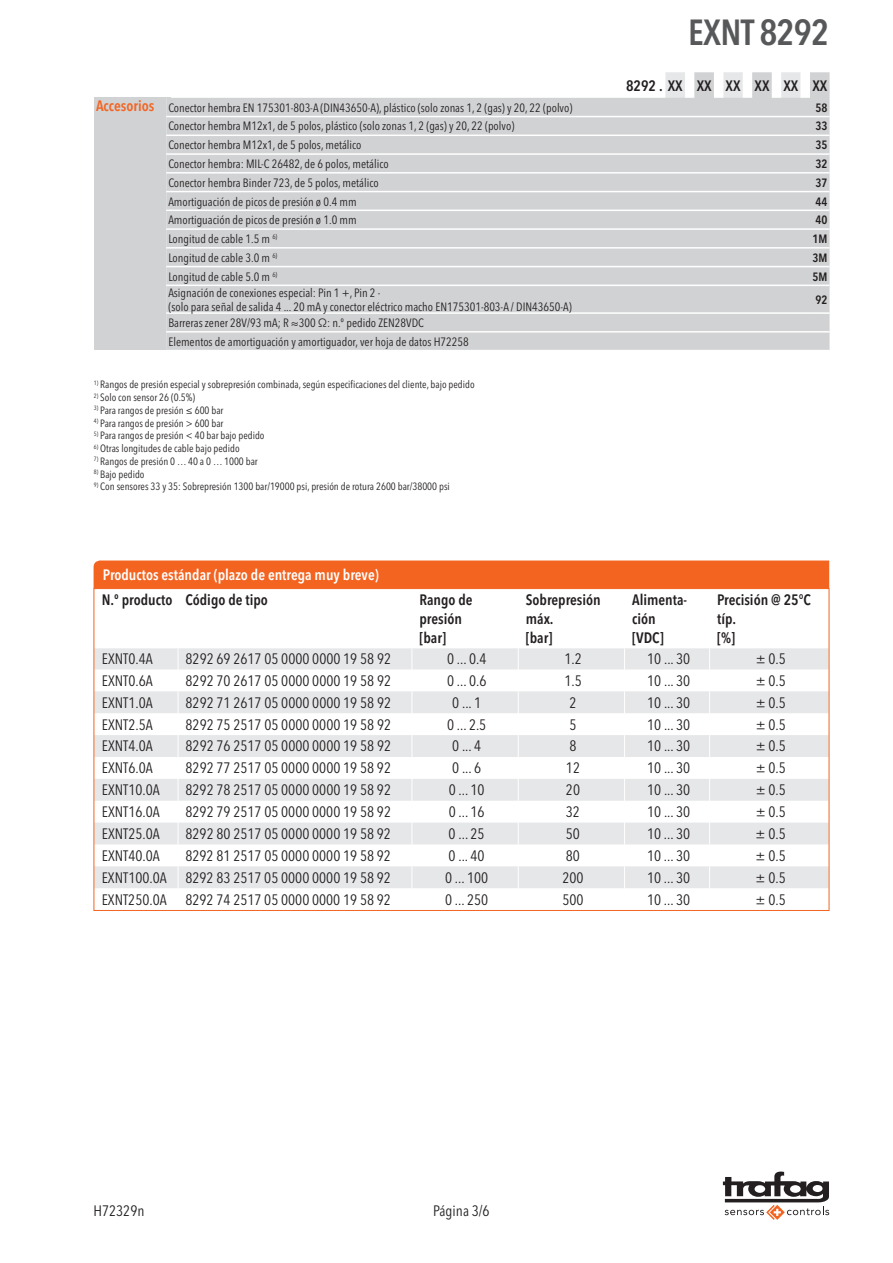
<style>
.page{position:relative;width:893px;height:1263px;background:#fff}
.page>*{position:absolute;margin:0;border:0;box-sizing:border-box;transform-origin:0 0}
.t1{font:600 condensed 36px "Avenir Next LT Pro";letter-spacing:-.02em;color:#57585a}
.t2{font:condensed 15px "Avenir Next LT Pro";color:#231f20}
.t3{font:600 condensed 15px/18.8px "Avenir Next LT Pro";color:#231f20}
.t4{font:600 condensed 15px "Avenir Next LT Pro";color:#fff}
.t5{font:condensed 12px/14.4px "Avenir Next LT Pro";color:#231f20}
.t6{font:600 condensed 12px "Avenir Next LT Pro";color:#231f20}
.t7{font:condensed 10.5px "Avenir Next LT Pro";color:#231f20}
.s1{font-weight:600;font-size:15px;color:#f36421}
</style>
<div class="page">
<svg style="left:723px;top:1171px;width:106px;height:49px"></svg>
<div style="left:94px;top:98px;width:76px;height:252px;background:#d1d2d4"></div>
<div style="left:166px;top:98px;width:499px;height:252px;background:#d1d2d4"></div>
<hr style="left:166px;top:116px;width:644px;height:1px;background:#fff">
<hr style="left:166px;top:135px;width:644px;height:1px;background:#fff">
<hr style="left:166px;top:153px;width:644px;height:2px;background:#fff">
<hr style="left:166px;top:172px;width:644px;height:2px;background:#fff">
<hr style="left:166px;top:191px;width:644px;height:1px;background:#fff">
<hr style="left:166px;top:210px;width:644px;height:1px;background:#fff">
<hr style="left:166px;top:228px;width:644px;height:2px;background:#fff">
<hr style="left:166px;top:247px;width:644px;height:2px;background:#fff">
<hr style="left:166px;top:266px;width:644px;height:1px;background:#fff">
<hr style="left:166px;top:285px;width:644px;height:1px;background:#fff">
<hr style="left:166px;top:312px;width:644px;height:2px;background:#fff">
<hr style="left:166px;top:331px;width:644px;height:2px;background:#fff">
<svg style="left:665px;top:72px;width:165px;height:278px;background:#d6d6d8"></svg>
<svg style="left:96px;top:648px;width:731px;height:240px;fill:#e6e7e9"></svg>
<svg style="left:178px;top:648px;width:1px;height:240px"></svg>
<svg style="left:412px;top:648px;width:1px;height:240px"></svg>
<svg style="left:518px;top:648px;width:1px;height:240px"></svg>
<svg style="left:624px;top:648px;width:1px;height:240px"></svg>
<svg style="left:709px;top:648px;width:1px;height:240px"></svg>
<div style="left:94px;top:560px;width:735px;height:29px;background:#f36421"></div>
<h1 class="t1" style="left:688px;top:10px;width:142px">EXNT 8292</h1>
<p class="t3" style="left:626px;top:76px;width:203px">8292 . XX XX XX XX XX XX</p>
<p class="t5" style="left:96px;top:100px;width:478px"><span class="s1">Accesorios</span> Conector hembra EN 175301-803-A (DIN43650-A), plástico (solo zonas 1, 2 (gas) y 20, 22 (polvo)</p>
<p class="t6" style="left:815px;top:100px;width:13px">58</p>
<p class="t5" style="left:168px;top:119px;width:347px">Conector hembra M 12x1, de 5 polos, plástico (solo zonas 1, 2 (gas) y 20, 22 (polvo)</p>
<p class="t6" style="left:815px;top:119px;width:13px">33</p>
<p class="t5" style="left:168px;top:138px;width:195px">Conector hembra M 12x1, de 5 polos, metálico</p>
<p class="t6" style="left:815px;top:138px;width:13px">35</p>
<p class="t5" style="left:168px;top:157px;width:222px">Conector hembra: M IL-C 26482, de 6 polos, metálico</p>
<p class="t6" style="left:815px;top:156px;width:13px">32</p>
<p class="t5" style="left:168px;top:175px;width:212px">Conector hembra Binder 723, de 5 polos, metálico</p>
<p class="t6" style="left:815px;top:175px;width:13px">37</p>
<p class="t5" style="left:168px;top:194px;width:190px">Amortiguación de picos de presión ø 0.4 mm</p>
<p class="t6" style="left:815px;top:194px;width:13px">44</p>
<p class="t5" style="left:168px;top:213px;width:190px">Amortiguación de picos de presión ø 1.0 mm</p>
<p class="t6" style="left:815px;top:213px;width:13px">40</p>
<p class="t5" style="left:168px;top:232px;width:111px">Longitud de cable 1.5 m <sup>6)</sup></p>
<p class="t6" style="left:812px;top:231px;width:16px">1M</p>
<p class="t5" style="left:168px;top:250px;width:111px">Longitud de cable 3.0 m <sup>6)</sup></p>
<p class="t6" style="left:812px;top:250px;width:16px">3M</p>
<p class="t5" style="left:168px;top:269px;width:111px">Longitud de cable 5.0 m <sup>6)</sup></p>
<p class="t6" style="left:812px;top:269px;width:16px">5M</p>
<p class="t5" style="left:168px;top:285px;width:405px">Asignación de conexiones especial: Pin 1 +, Pin 2 -<br>(solo para señal de salida 4 ... 20 mA y conector eléctrico macho EN 175301-803-A / DIN43650-A)</p>
<p class="t6" style="left:815px;top:292px;width:13px">92</p>
<p class="t5" style="left:168px;top:313px;width:302px;line-height:18.8px">Barreras zener 28V/93 mA; R ≈300 Ω: n.º pedido ZEN28VDC<br>Elementos de amortiguación y amortiguador, ver hoja de datos H72258</p>
<p class="t7" style="left:94px;top:378px;width:382px"><sup>1)</sup> Rangos de presión especial y sobrepresión combinada, según especificaciones del cliente, bajo pedido</p>
<p class="t7" style="left:94px;top:391px;width:103px"><sup>2)</sup> Solo con sensor 26 (0.5%)</p>
<p class="t7" style="left:94px;top:404px;width:131px"><sup>3)</sup> Para rangos de presión ≤ 600 bar</p>
<p class="t7" style="left:94px;top:417px;width:131px"><sup>4)</sup> Para rangos de presión &gt; 600 bar</p>
<p class="t7" style="left:94px;top:429px;width:172px"><sup>5)</sup> Para rangos de presión &lt; 40 bar bajo pedido</p>
<p class="t7" style="left:94px;top:442px;width:147px"><sup>6)</sup> Otras longitudes de cable bajo pedido</p>
<p class="t7" style="left:94px;top:455px;width:165px"><sup>7)</sup> Rangos de presión 0 … 40 a 0 … 1000 bar</p>
<p class="t7" style="left:94px;top:468px;width:52px"><sup>8)</sup> Bajo pedido</p>
<p class="t7" style="left:94px;top:480px;width:357px"><sup>9)</sup> Con sensores 33 y 35: Sobrepresión 1300 bar/19000 psi, presión de rotura 2600 bar/38000 psi</p>
<p class="t4" style="left:103px;top:566px;width:277px">Productos estándar (plazo de entrega muy breve)</p>
<p class="t3" style="left:102px;top:591px;width:168px">N.º producto Código de tipo</p>
<p class="t3" style="left:419px;top:591px;width:55px">Rango de presión [bar]</p>
<p class="t3" style="left:526px;top:591px;width:77px">Sobrepresión máx.<br>[bar]</p>
<p class="t3" style="left:632px;top:591px;width:57px">Alimenta&shy;ción [VDC]</p>
<p class="t3" style="left:717px;top:591px;width:95px">Precisión @ 25°C típ.<br>[%]</p>
<p class="t2" style="left:102px;top:650px;width:52px">EXNT0.4A</p>
<p class="t2" style="left:186px;top:650px;width:207px">8292 69 2617 05 0000 0000 19 58 92</p>
<p class="t2" style="left:447px;top:650px;width:41px">0 ... 0.4</p>
<p class="t2" style="left:564px;top:650px;width:19px">1.2</p>
<p class="t2" style="left:647px;top:650px;width:45px">10 ... 30</p>
<p class="t2" style="left:756px;top:650px;width:32px">± 0.5</p>
<p class="t2" style="left:102px;top:671px;width:52px">EXNT0.6A</p>
<p class="t2" style="left:186px;top:671px;width:207px">8292 70 2617 05 0000 0000 19 58 92</p>
<p class="t2" style="left:447px;top:671px;width:41px">0 ... 0.6</p>
<p class="t2" style="left:564px;top:671px;width:19px">1.5</p>
<p class="t2" style="left:647px;top:671px;width:45px">10 ... 30</p>
<p class="t2" style="left:756px;top:671px;width:32px">± 0.5</p>
<p class="t2" style="left:102px;top:693px;width:52px">EXNT1.0A</p>
<p class="t2" style="left:186px;top:693px;width:207px">8292 71 2617 05 0000 0000 19 58 92</p>
<p class="t2" style="left:452px;top:693px;width:30px">0 ... 1</p>
<p class="t2" style="left:569px;top:693px;width:9px">2</p>
<p class="t2" style="left:647px;top:693px;width:45px">10 ... 30</p>
<p class="t2" style="left:756px;top:693px;width:32px">± 0.5</p>
<p class="t2" style="left:102px;top:715px;width:52px">EXNT2.5A</p>
<p class="t2" style="left:186px;top:715px;width:207px">8292 75 2517 05 0000 0000 19 58 92</p>
<p class="t2" style="left:447px;top:715px;width:41px">0 ... 2.5</p>
<p class="t2" style="left:569px;top:715px;width:9px">5</p>
<p class="t2" style="left:647px;top:715px;width:45px">10 ... 30</p>
<p class="t2" style="left:756px;top:715px;width:32px">± 0.5</p>
<p class="t2" style="left:102px;top:737px;width:52px">EXNT4.0A</p>
<p class="t2" style="left:186px;top:737px;width:207px">8292 76 2517 05 0000 0000 19 58 92</p>
<p class="t2" style="left:452px;top:737px;width:30px">0 ... 4</p>
<p class="t2" style="left:569px;top:737px;width:9px">8</p>
<p class="t2" style="left:647px;top:737px;width:45px">10 ... 30</p>
<p class="t2" style="left:756px;top:737px;width:32px">± 0.5</p>
<p class="t2" style="left:102px;top:759px;width:52px">EXNT6.0A</p>
<p class="t2" style="left:186px;top:759px;width:207px">8292 77 2517 05 0000 0000 19 58 92</p>
<p class="t2" style="left:452px;top:759px;width:30px">0 ... 6</p>
<p class="t2" style="left:566px;top:759px;width:16px">12</p>
<p class="t2" style="left:647px;top:759px;width:45px">10 ... 30</p>
<p class="t2" style="left:756px;top:759px;width:32px">± 0.5</p>
<p class="t2" style="left:102px;top:781px;width:59px">EXNT10.0A</p>
<p class="t2" style="left:186px;top:781px;width:207px">8292 78 2517 05 0000 0000 19 58 92</p>
<p class="t2" style="left:449px;top:781px;width:38px">0 ... 10</p>
<p class="t2" style="left:566px;top:781px;width:16px">20</p>
<p class="t2" style="left:647px;top:781px;width:45px">10 ... 30</p>
<p class="t2" style="left:756px;top:781px;width:32px">± 0.5</p>
<p class="t2" style="left:102px;top:803px;width:59px">EXNT16.0A</p>
<p class="t2" style="left:186px;top:803px;width:207px">8292 79 2517 05 0000 0000 19 58 92</p>
<p class="t2" style="left:449px;top:803px;width:38px">0 ... 16</p>
<p class="t2" style="left:566px;top:803px;width:16px">32</p>
<p class="t2" style="left:647px;top:803px;width:45px">10 ... 30</p>
<p class="t2" style="left:756px;top:803px;width:32px">± 0.5</p>
<p class="t2" style="left:102px;top:825px;width:59px">EXNT25.0A</p>
<p class="t2" style="left:186px;top:825px;width:207px">8292 80 2517 05 0000 0000 19 58 92</p>
<p class="t2" style="left:449px;top:825px;width:38px">0 ... 25</p>
<p class="t2" style="left:566px;top:825px;width:16px">50</p>
<p class="t2" style="left:647px;top:825px;width:45px">10 ... 30</p>
<p class="t2" style="left:756px;top:825px;width:32px">± 0.5</p>
<p class="t2" style="left:102px;top:846px;width:59px">EXNT40.0A</p>
<p class="t2" style="left:185px;top:846px;width:207px">8292 81 2517 05 0000 0000 19 58 92</p>
<p class="t2" style="left:449px;top:846px;width:38px">0 ... 40</p>
<p class="t2" style="left:566px;top:846px;width:16px">80</p>
<p class="t2" style="left:647px;top:846px;width:45px">10 ... 30</p>
<p class="t2" style="left:756px;top:846px;width:32px">± 0.5</p>
<p class="t2" style="left:102px;top:868px;width:66px">EXNT100.0A</p>
<p class="t2" style="left:185px;top:868px;width:207px">8292 83 2517 05 0000 0000 19 58 92</p>
<p class="t2" style="left:445px;top:868px;width:45px">0 ... 100</p>
<p class="t2" style="left:562px;top:868px;width:23px">200</p>
<p class="t2" style="left:647px;top:868px;width:45px">10 ... 30</p>
<p class="t2" style="left:756px;top:868px;width:32px">± 0.5</p>
<p class="t2" style="left:102px;top:890px;width:66px">EXNT250.0A</p>
<p class="t2" style="left:185px;top:890px;width:207px">8292 74 2517 05 0000 0000 19 58 92</p>
<p class="t2" style="left:445px;top:890px;width:45px">0 ... 250</p>
<p class="t2" style="left:562px;top:890px;width:23px">500</p>
<p class="t2" style="left:647px;top:890px;width:45px">10 ... 30</p>
<p class="t2" style="left:756px;top:890px;width:32px">± 0.5</p>
<p class="t2" style="left:94px;top:1201px;width:52px">H72329n</p>
<p class="t2" style="left:433px;top:1202px;width:58px">Página 3/6</p>
</div>
